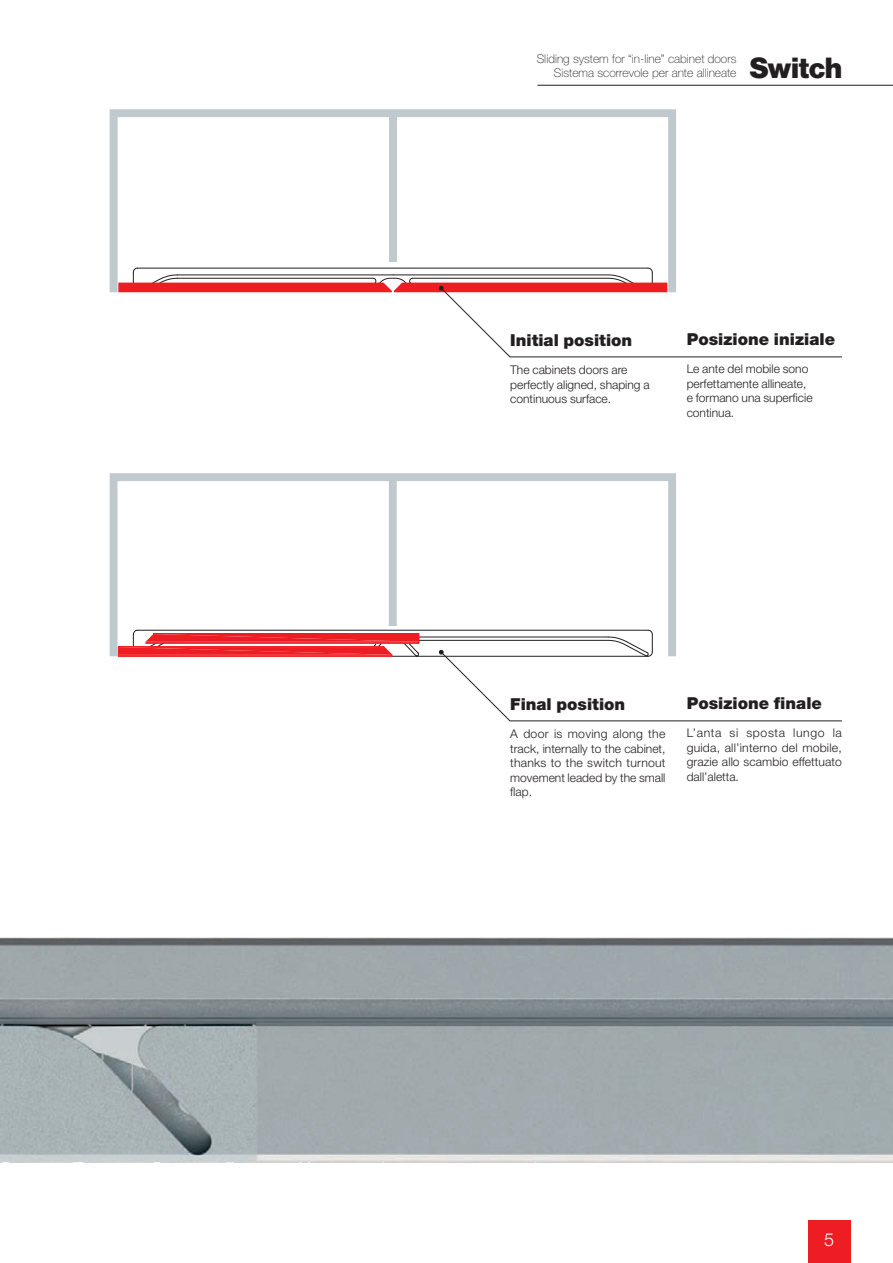
<style>
.page{position:relative;width:893px;height:1263px;background:#fff}
.page>*{position:absolute;margin:0;border:0;box-sizing:border-box;transform-origin:0 0}
.t1{font:900 28.5px "BW Haas Head 95";color:#231f20}
.t2{font:300 18px "Helvetica Neue LT Std";color:#fff}
.t3{font:900 16.5px "Helvetica Neue LT Std";color:#231f20}
.t4{font:300 12px/14.4px "Helvetica Neue LT Std";color:#231f20}
.t5{font:100 12px/14.4px "Helvetica Neue LT Std";color:#231f20;text-align:right}
</style>
<div class="page">
<img style="left:0;top:937px;width:893px;height:226px">
<svg style="left:110px;top:109px;width:566px;height:183px"></svg>
<svg style="left:110px;top:473px;width:566px;height:183px"></svg>
<svg style="left:118px;top:268px;width:724px;height:89px"></svg>
<svg style="left:118px;top:630px;width:724px;height:91px"></svg>
<hr style="left:537px;top:85px;width:356px;height:1px;background:#231f20">
<div style="left:808px;top:1220px;width:42px;height:43px;background:#ee1d23"></div>
<p class="t5" style="left:537px;top:52px;width:201px">Sliding system for “in-line” cabinet doors<br>Sistema scorrevole per ante allineate</p>
<h1 class="t1" style="left:750px;top:51px;width:94px">Switch</h1>
<h3 class="t3" style="left:510px;top:330px;width:124px">Initial position</h3>
<p class="t4" style="left:510px;top:363px;width:141px">The cabinets doors are perfectly aligned, shaping a continuous surface.</p>
<h3 class="t3" style="left:687px;top:329px;width:150px">Posizione iniziale</h3>
<p class="t4" style="left:687px;top:362px;width:127px">Le ante del mobile sono perfettamente allineate, e formano una superficie continua.</p>
<h3 class="t3" style="left:510px;top:694px;width:117px">Final position</h3>
<p class="t4" style="left:510px;top:727px;width:157px;text-align:justify">A door is moving along the track, internally to the cabinet, thanks to the switch turnout movement leaded by the small flap.</p>
<h3 class="t3" style="left:687px;top:693px;width:137px">Posizione finale</h3>
<p class="t4" style="left:687px;top:726px;width:157px;text-align:justify">L’anta si sposta lungo la guida, all’interno del mobile, grazie allo scambio effettuato dall’aletta.</p>
<h2 class="t2" style="left:824px;top:1229px;width:12px">5</h2>
</div>
